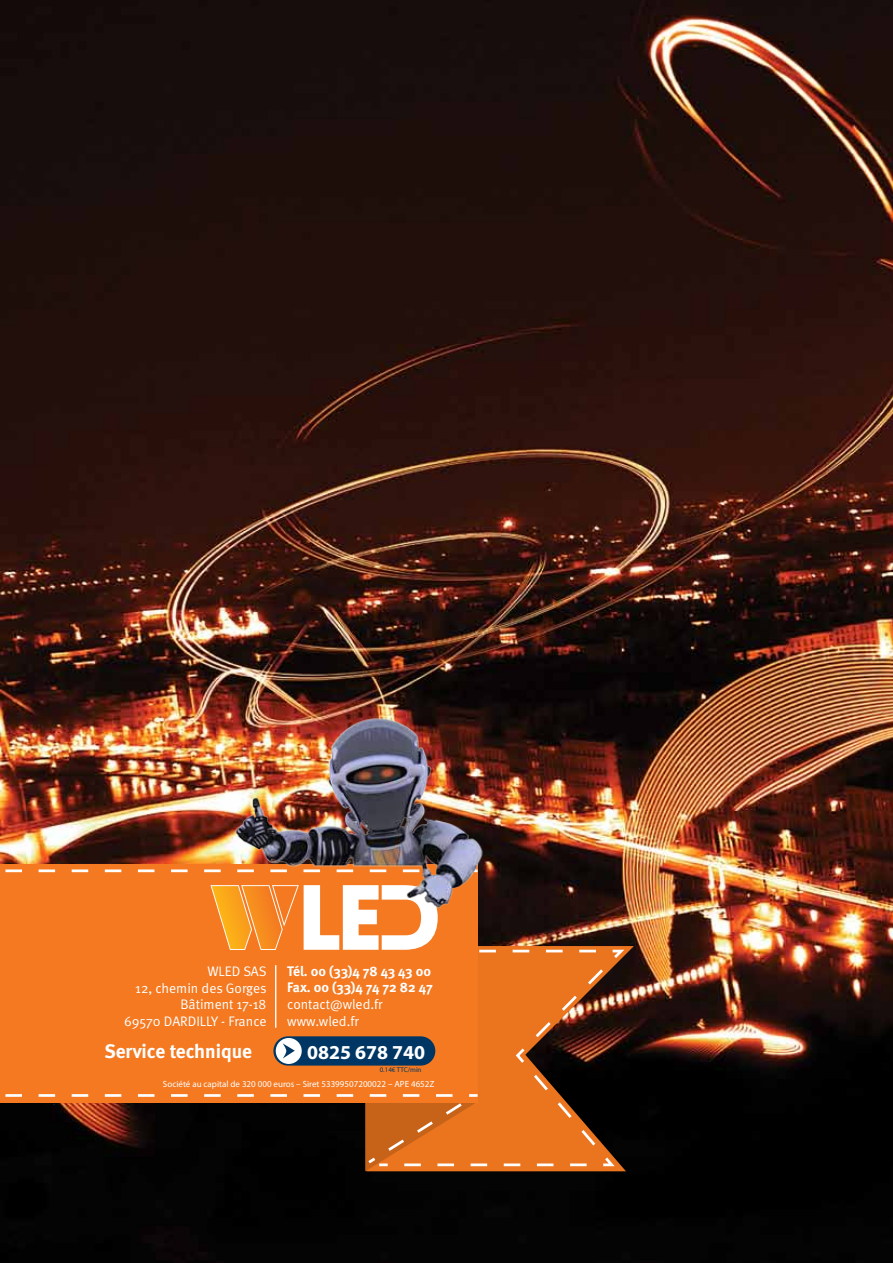
<style>
.page{position:relative;width:893px;height:1263px;background:#fff}
.page>*{position:absolute;margin:0;border:0;box-sizing:border-box;transform-origin:0 0}
.t1{font:700 19.8px "Myriad Pro";color:#fff}
.t2{font:700 19.5px "Meta";color:#fff}
.t3{font:13.8px/16.5px "Meta Normal";color:#fff;text-align:right}
.t4{font:700 13.8px/16.5px "Meta";letter-spacing:-.015em;color:#fff}
.t5{font:9px "Myriad Pro";color:#fff}
.t6{font:7.05px "Myriad Pro";color:#003663}
</style>
<div class="page">
<img style="left:0;top:0;width:893px;height:1263px">
<svg style="left:478px;top:946px;width:156px;height:225px;background:#281408"></svg>
<div style="left:0;top:864px;width:478px;height:238px;background:#f47920"></div>
<svg style="left:5px;top:869px;width:216px;height:3px"></svg>
<svg style="left:0;top:1072px;width:618px;height:99px"></svg>
<svg style="left:210px;top:885px;width:418px;height:181px"></svg>
<img style="left:231px;top:715px;width:320px;height:211px">
<p class="t3" style="left:124px;top:963px;width:144px">WLED SAS<br>12, chemin des Gorges<br>Bâtiment 17-18<br>69570 DARDILLY - France</p>
<p class="t4" style="left:287px;top:963px;width:147px">Tél. 00 (33)4 78 43 43 00<br>Fax. 00 (33)4 74 72 82 47</p>
<p class="t3" style="left:287px;top:996px;width:97px;text-align:left">contact@wled.fr www.wled.fr</p>
<h1 class="t1" style="left:307px;top:1039px;width:119px">0825 678 740</h1>
<p class="t6" style="left:380px;top:1065px;width:43px">0.14€ TTC/min</p>
<p class="t5" style="left:163px;top:1078px;width:273px">Société au capital de 320 000 euros – Siret 53399507200022 – APE 4652Z</p>
<h2 class="t2" style="left:104px;top:1039px;width:149px">Service technique</h2>
</div>
